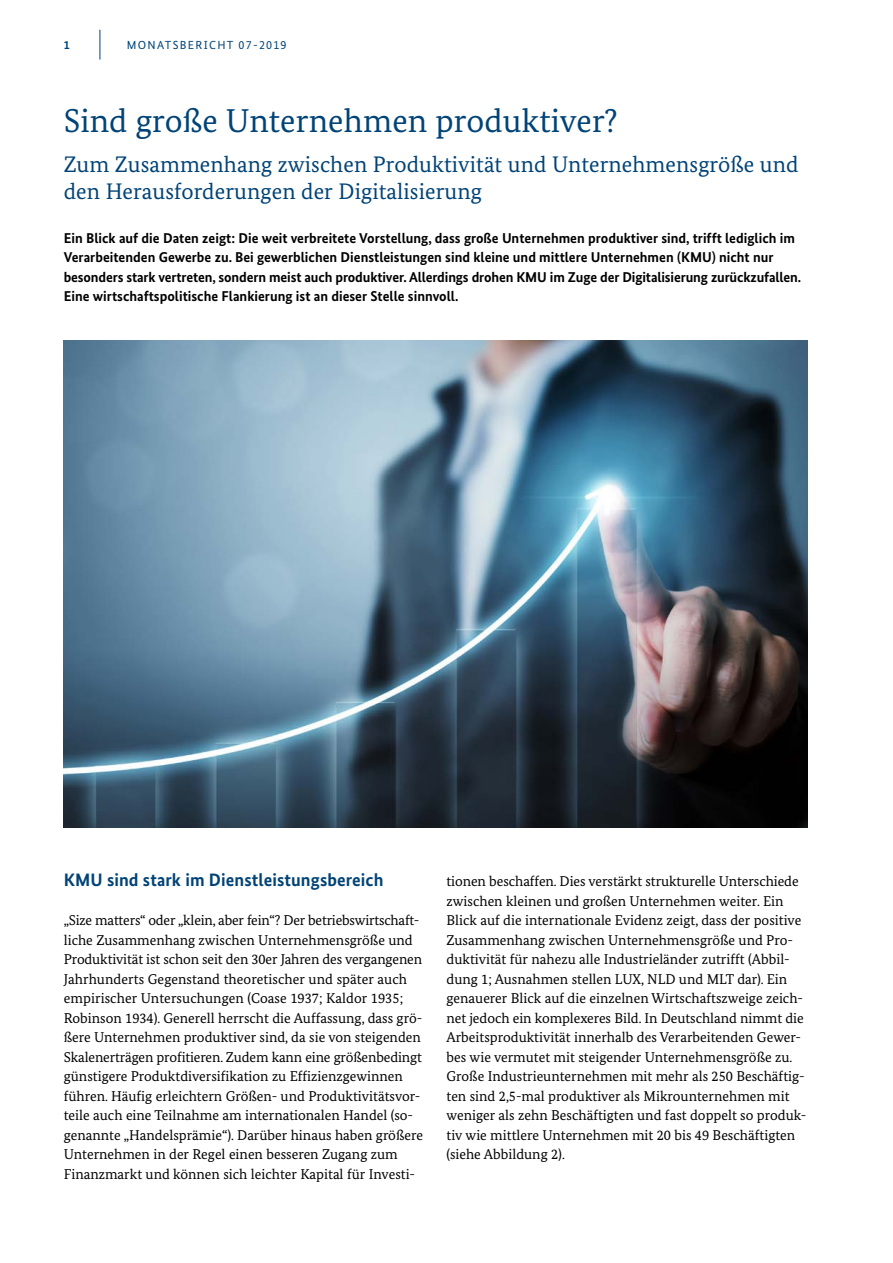
<style>
.page{position:relative;width:893px;height:1263px;background:#fff}
.page>*{position:absolute;margin:0;border:0;box-sizing:border-box;transform-origin:0 0}
.t1{font:33px "Bundes Serif";letter-spacing:.005em;color:#004377}
.t2{font:22.5px/27px "Bundes Serif";letter-spacing:.005em;color:#004377}
.t3{font:700 18px "Bundes Sans";letter-spacing:.005em;color:#004377}
.t4{font:14.25px/19.5px "Bundes Serif";color:#000}
.t5{font:700 14.25px/19.5px "Bundes Sans";color:#000}
.t6{font:700 12px "Bundes Sans";color:#004377}
.t7{font:11.7px "Bundes Sans";letter-spacing:.11em;color:#004377}
.s1{font-size:12px}
</style>
<div class="page">
<hr style="left:100px;top:30px;width:1px;height:30px;background:#004377">
<img style="left:64px;top:340px;width:744px;height:488px">
<p class="t6" style="left:64px;top:38px;width:7px">1</p>
<p class="t7" style="left:127px;top:38px;width:161px">MONATSBERICHT <span class="s1">07-2019</span></p>
<h1 class="t1" style="left:64px;top:100px;width:555px">Sind große Unternehmen produktiver?</h1>
<h2 class="t2" style="left:64px;top:150px;width:736px">Zum Zusammenhang zwischen Produktivität und Unternehmensgröße und den Herausforderungen der Digitalisierung</h2>
<p class="t5" style="left:64px;top:228px;width:739px">Ein Blick auf die Daten zeigt: Die weit verbreitete Vorstellung, dass große Unternehmen produktiver sind, trifft lediglich im Verarbeitenden Gewerbe zu. Bei gewerblichen Dienstleistungen sind kleine und mittlere Unternehmen (KMU) nicht nur besonders stark vertreten, sondern meist auch produktiver. Allerdings drohen KMU im Zuge der Digitalisierung zurückzufallen.<br>Eine wirtschaftspolitische Flankierung ist an dieser Stelle sinnvoll.</p>
<h2 class="t3" style="left:64px;top:869px;width:321px">KMU sind stark im Dienstleistungsbereich</h2>
<p class="t4" style="left:64px;top:911px;width:361px">„Size matters“ oder „klein, aber fein“? Der betriebswirtschaft&shy;liche Zusammenhang zwischen Unternehmensgröße und Produktivität ist schon seit den 30er Jahren des vergangenen Jahrhunderts Gegenstand theoretischer und später auch empirischer Untersuchungen (Coase 1937; Kaldor 1935; Robinson 1934). Generell herrscht die Auffassung, dass grö&shy;ßere Unternehmen produktiver sind, da sie von steigenden Skalenerträgen profitieren. Zudem kann eine größenbedingt günstigere Produktdiversifikation zu Effizienzgewinnen führen. Häufig erleichtern Größen- und Produktivitätsvor&shy;teile auch eine Teilnahme am internationalen Handel (so-- genannte „Handelsprämie“). Darüber hinaus haben größere Unternehmen in der Regel einen besseren Zugang zum Finanzmarkt und können sich leichter Kapital für Investi-</p>
<p class="t4" style="left:446px;top:872px;width:361px">tionen beschaffen. Dies verstärkt strukturelle Unterschiede zwischen kleinen und großen Unternehmen weiter. Ein Blick auf die internationale Evidenz zeigt, dass der positive Zusammenhang zwischen Unternehmensgröße und Pro&shy;duktivität für nahezu alle Industrieländer zutrifft (Abbil&shy;dung 1; Ausnahmen stellen LUX, NLD und MLT dar). Ein genauerer Blick auf die einzelnen Wirtschaftszweige zeich&shy;net jedoch ein komplexeres Bild. In Deutschland nimmt die Arbeitsproduktivität innerhalb des Verarbeitenden Gewer&shy;bes wie vermutet mit steigender Unternehmensgröße zu.<br>Große Industrieunternehmen mit mehr als 250 Beschäftig&shy;ten sind 2,5-mal produktiver als Mikrounternehmen mit weniger als zehn Beschäftigten und fast doppelt so produk&shy;tiv wie mittlere Unternehmen mit 20 bis 49 Beschäftigten (siehe Abbildung 2).</p>
</div>
